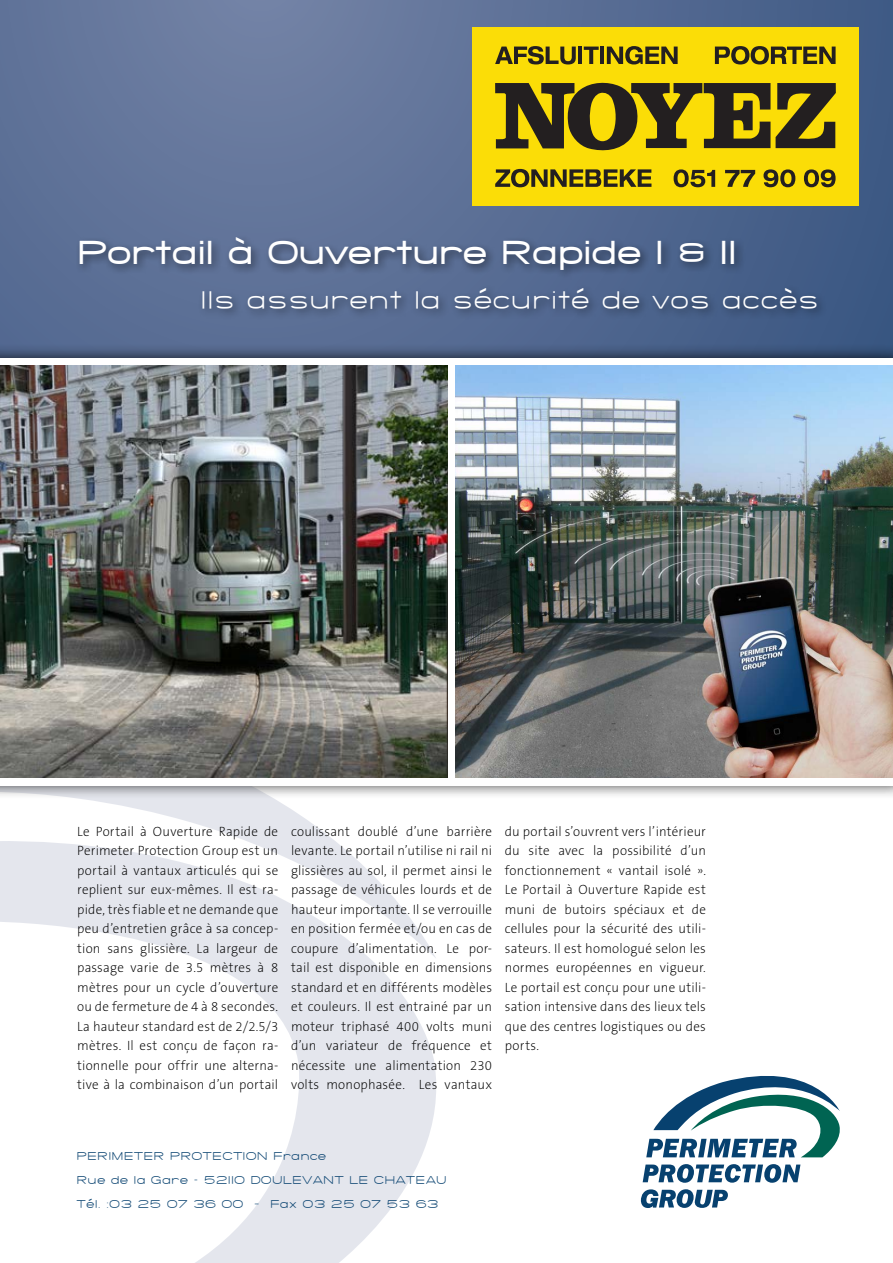
<style>
.page{position:relative;width:893px;height:1263px;background:#fff}
.page>*{position:absolute;margin:0;border:0;box-sizing:border-box;transform-origin:0 0}
.t1{font:500 34.5px "SF Grandezza";letter-spacing:-.01em;color:#fff}
.t2{font:300 27px "SF Grandezza";color:#fff}
.t3{font:200 13.5px/19.5px "The Sans B2";letter-spacing:.015em;color:#000;text-align:justify}
.t4{font:300 12px/24px "SF Grandezza";letter-spacing:.01em;color:#07416f}
</style>
<div class="page">
<svg style="left:0;top:0;width:893px;height:343px;background:#5d7096"></svg>
<svg style="left:84px;top:799px;width:247px;height:39px;fill:#e4e6ed"></svg>
<svg style="left:0;top:838px;width:436px;height:425px"></svg>
<div style="left:75px;top:233px;width:752px;height:87px;background:#000;opacity:.5"></div>
<div style="left:0;top:343px;width:893px;height:456px;background:#000;opacity:.75"></div>
<div style="left:0;top:358px;width:893px;height:427px;background:#fff"></div>
<img style="left:456px;top:366px;width:437px;height:412px">
<svg style="left:646px;top:1076px;width:194px;height:81px"></svg>
<svg style="left:643px;top:1164px;width:157px;height:19px"></svg>
<svg style="left:641px;top:1189px;width:87px;height:19px"></svg>
<img style="left:0;top:365px;width:447px;height:413px">
<div style="left:472px;top:28px;width:387px;height:178px;background:#fbdd07"></div>
<svg style="left:495px;top:46px;width:81px;height:18px"></svg>
<hr style="left:578px;top:47px;width:4px;height:17px;background:#231f20">
<svg style="left:584px;top:47px;width:15px;height:17px"></svg>
<hr style="left:600px;top:47px;width:4px;height:17px;background:#231f20">
<svg style="left:607px;top:46px;width:71px;height:18px"></svg>
<svg style="left:715px;top:46px;width:121px;height:18px"></svg>
<svg style="left:495px;top:169px;width:156px;height:18px"></svg>
<svg style="left:674px;top:169px;width:41px;height:18px"></svg>
<svg style="left:725px;top:170px;width:30px;height:17px"></svg>
<svg style="left:763px;top:169px;width:32px;height:18px"></svg>
<svg style="left:804px;top:169px;width:32px;height:18px"></svg>
<svg style="left:776px;top:83px;width:60px;height:65px"></svg>
<svg style="left:495px;top:83px;width:275px;height:67px"></svg>
<p class="t1" style="left:77px;top:230px;width:661px">Portail à Ouverture Rapide I &amp; II</p>
<p class="t2" style="left:200px;top:282px;width:620px">Ils assurent la sécurité de vos accès</p>
<p class="t3" style="left:77px;top:822px;width:203px">Le Portail à Ouverture Rapide de Perimeter Protection Group est un portail à vantaux articulés qui se replient sur eux-mêmes. Il est ra&shy;pide, très fiable et ne demande que peu d’entretien grâce à sa concep&shy;tion sans glissière. La largeur de passage varie de 3.5 mètres à 8 mètres pour un cycle d’ouverture ou de fermeture de 4 à 8 secondes.<br>La hauteur standard est de 2/2.5/3 mètres. Il est conçu de façon ra&shy;tionnelle pour offrir une alterna&shy;tive à la combinaison d’un portail</p>
<p class="t3" style="left:291px;top:822px;width:203px">coulissant doublé d’une barrière levante. Le portail n’utilise ni rail ni glissières au sol, il permet ainsi le passage de véhicules lourds et de hauteur importante. Il se verrouille en position fermée et/ou en cas de coupure d’alimentation. Le por&shy;tail est disponible en dimensions standard et en différents modèles et couleurs. Il est entrainé par un moteur triphasé 400 volts muni d’un variateur de fréquence et nécessite une alimentation 230 volts monophasée. Les vantaux</p>
<p class="t3" style="left:505px;top:822px;width:203px">du portail s’ouvrent vers l’intérieur du site avec la possibilité d’un fonctionnement « vantail isolé ».<br>Le Portail à Ouverture Rapide est muni de butoirs spéciaux et de cellules pour la sécurité des utili&shy;sateurs. Il est homologué selon les normes européennes en vigueur.<br>Le portail est conçu pour une utili&shy;sation intensive dans des lieux tels que des centres logistiques ou des ports.</p>
<p class="t4" style="left:77px;top:1144px;width:372px">PERIMETER PROTECTION France<br>Rue de la Gare – 52110 DOULEVANT LE CHATEAU<br>Tél. :03 25 07 36 00 - Fax 03 25 07 53 63</p>
</div>
